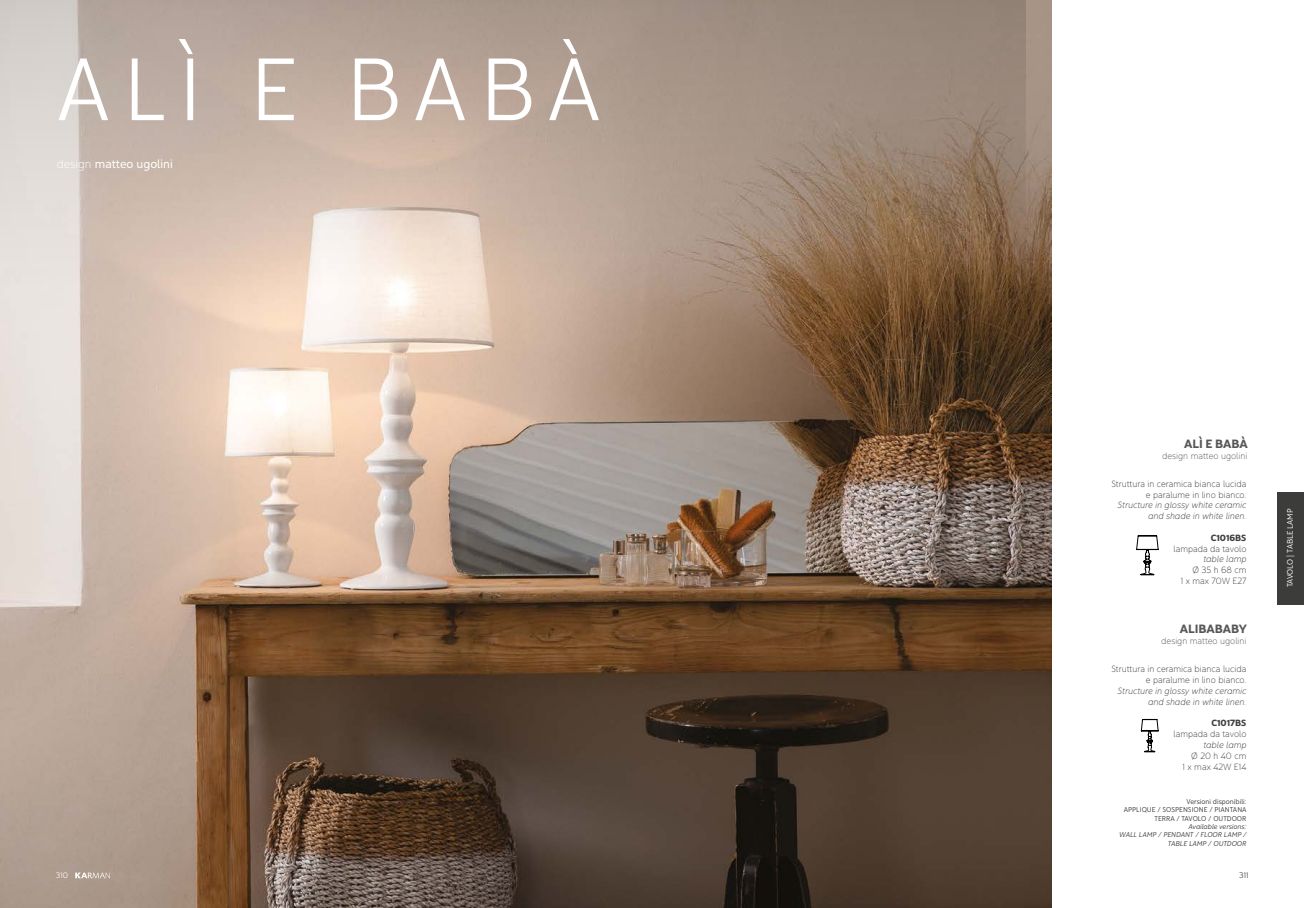
<style>
.page{position:relative;width:1304px;height:908px;background:#fff}
.page>*{position:absolute;margin:0;border:0;box-sizing:border-box;transform-origin:0 0}
.t1{font:88px "Yorkten Nor Lig";letter-spacing:.14em;color:#fff}
.t2{font:12px "Yorkten Nor Reg";color:#fff}
.t3{font:12px "Yorkten Nor Bol";color:#575756}
.t4{font:9px/10.8px "Yorkten Nor Thi";color:#3c3c3b;text-align:right}
.t5{font:9px/10.8px "Yorkten Nor Thi It";color:#3c3c3b;text-align:right}
.t6{font:9px "Yorkten Nor Thi";color:#575756}
.t7{font:9px "Yorkten Nor Bol";color:#3c3c3b}
.t8{font:8px "Yorkten Nor Boo";color:#fff}
.t9{font:8px "Yorkten Nor Lig";color:#fff}
.t10{font:8px "Yorkten Nor Lig";color:#3c3c3b}
.t11{font:7px/8.4px "Yorkten Nor Boo";color:#3c3c3b;text-align:right}
.t12{font:7px/8.4px "Yorkten Nor Boo It";color:#3c3c3b;text-align:right}
.s1{font-family:"Yorkten Nor Thi"}
</style>
<div class="page">
<img style="left:0;top:0;width:1052px;height:907px">
<svg style="left:0;top:0;width:1025px;height:285px;background:#b7a497"></svg>
<svg style="left:75px;top:872px;width:35px;height:5px"></svg>
<div style="left:1277px;top:492px;width:27px;height:111px;background:#3c3c3b"></div>
<svg style="left:1136px;top:535px;width:22px;height:40px"></svg>
<svg style="left:1141px;top:718px;width:17px;height:33px"></svg>
<h1 class="t1" style="left:56px;top:35px;width:547px">ALÌ E BABÀ</h1>
<h2 class="t2" style="left:57px;top:156px;width:118px"><span class="s1">design</span> matteo ugolini</h2>
<p class="t9" style="left:56px;top:870px;width:14px">310</p>
<h2 class="t3" style="left:1184px;top:436px;width:65px">ALÌ E BABÀ</h2>
<p class="t6" style="left:1162px;top:450px;width:87px">design matteo ugolini</p>
<p class="t4" style="left:1111px;top:478px;width:137px">Struttura in ceramica bianca lucida e paralume in lino bianco.</p>
<p class="t5" style="left:1118px;top:499px;width:130px">Structure in glossy white ceramic and shade in white linen.</p>
<p class="t7" style="left:1211px;top:531px;width:37px">C1016BS</p>
<p class="t4" style="left:1174px;top:542px;width:74px">lampada da tavolo</p>
<p class="t5" style="left:1203px;top:553px;width:45px">table lamp</p>
<p class="t4" style="left:1181px;top:564px;width:67px">Ø 35 h 68 cm<br>1 x max 70W E27</p>
<h2 class="t3" style="left:1180px;top:620px;width:68px">ALIBABABY</h2>
<p class="t6" style="left:1161px;top:635px;width:87px">design matteo ugolini</p>
<p class="t4" style="left:1111px;top:663px;width:137px">Struttura in ceramica bianca lucida e paralume in lino bianco.</p>
<p class="t5" style="left:1118px;top:685px;width:130px">Structure in glossy white ceramic and shade in white linen.</p>
<p class="t7" style="left:1211px;top:716px;width:37px">C1017BS</p>
<p class="t4" style="left:1174px;top:728px;width:74px">lampada da tavolo</p>
<p class="t5" style="left:1203px;top:739px;width:45px">table lamp</p>
<p class="t4" style="left:1183px;top:750px;width:65px">Ø 20 h 40 cm<br>1 x max 42W E14</p>
<p class="t11" style="left:1124px;top:796px;width:124px">Versioni disponibili:<br>APPLIQUE / SOSPENSIONE / PIANTANA<br>TERRA / TAVOLO / OUTDOOR</p>
<p class="t12" style="left:1119px;top:822px;width:129px">Available versions:<br>WALL LAMP / PENDANT / FLOOR LAMP /<br>TABLE LAMP / OUTDOOR</p>
<p class="t10" style="left:1239px;top:870px;width:11px">311</p>
<p class="t8" style="left:1285px;top:587px;width:80px;rotate:-90deg">TAVOLO | TABLE LAMP</p>
</div>
